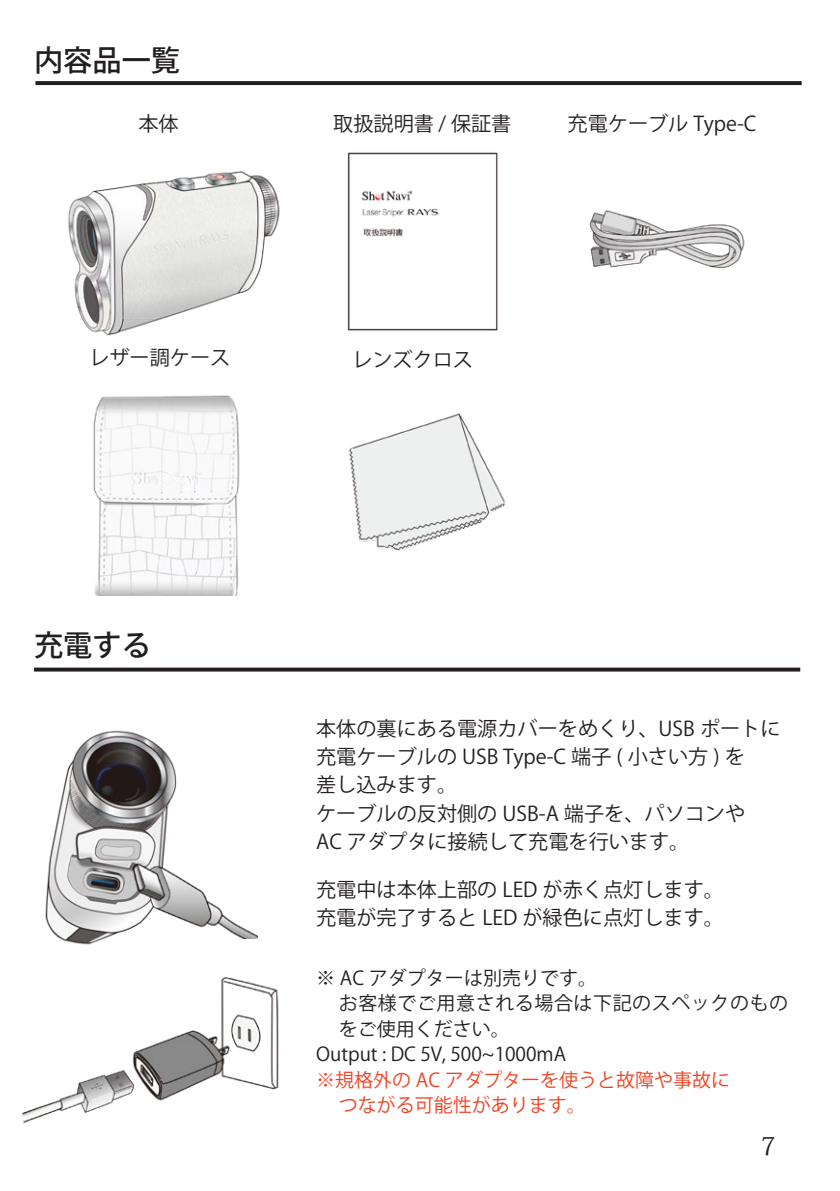
<style>
.page{position:relative;width:840px;height:1191px;background:#fff}
.page>*{position:absolute;margin:0;border:0;box-sizing:border-box;transform-origin:0 0}
.t1{font:500 29.2px "Koz Go Pro";color:#231f20}
.t2{font:24.8px "Koz Min Pro";color:#231f20}
.t3{font:20px/28.4px "Koz Go Pro";color:#231f20}
.t4{font:18.8px "Koz Go Pro";color:#231f20}
.t5{font:18.8px/25.6px "Koz Go Pro";color:#ef4222}
.t6{font:18.8px "Koz Go Pro";letter-spacing:.03em;color:#231f20}
</style>
<div class="page">
<svg style="left:35px;top:81px;width:766px;height:4px;background:#282425"></svg>
<img style="left:68px;top:170px;width:212px;height:166px">
<img style="left:347px;top:152px;width:151px;height:179px">
<img style="left:93px;top:395px;width:147px;height:200px">
<img style="left:589px;top:210px;width:156px;height:58px">
<img style="left:349px;top:413px;width:157px;height:138px">
<img style="left:22px;top:977px;width:257px;height:146px">
<img style="left:45px;top:730px;width:132px;height:215px">
<img style="left:130px;top:859px;width:127px;height:80px">
<svg style="left:34px;top:667px;width:765px;height:4px;background:#434041"></svg>
<h1 class="t1" style="left:34px;top:42px;width:147px">内容品一覧</h1>
<p class="t3" style="left:138px;top:110px;width:42px">本体</p>
<p class="t3" style="left:333px;top:110px;width:180px">取扱説明書 / 保証書</p>
<p class="t3" style="left:567px;top:110px;width:190px">充電ケーブル Type-C</p>
<p class="t3" style="left:89px;top:344px;width:142px">レザー調ケース</p>
<p class="t3" style="left:352px;top:345px;width:122px">レンズクロス</p>
<h1 class="t1" style="left:34px;top:626px;width:118px">充電する</h1>
<p class="t3" style="left:316px;top:714px;width:465px">本体の裏にある電源カバーをめくり、USB ポートに充電ケーブルの USB Type-C 端子 ( 小さい方 ) を<br>差し込みます。<br>ケーブルの反対側の USB-A 端子を、パソコンや<br>AC アダプタに接続して充電を行います。</p>
<p class="t3" style="left:316px;top:876px;width:409px">充電中は本体上部の LED が赤く点灯します。充電が完了すると LED が緑色に点灯します。</p>
<p class="t4" style="left:316px;top:965px;width:282px">※ AC アダプターは別売りです。</p>
<p class="t6" style="left:338px;top:991px;width:450px">お客様でご用意される場合は下記のスペックのもの</p>
<p class="t4" style="left:338px;top:1016px;width:172px">をご使用ください。</p>
<p class="t4" style="left:316px;top:1042px;width:251px">Output : DC 5V, 500~1000mA</p>
<p class="t5" style="left:338px;top:1067px;width:392px;text-indent:-23px">※規格外の AC アダプターを使うと故障や事故につながる可能性があります。</p>
<p class="t2" style="left:760px;top:1128px;width:17px">7</p>
</div>
